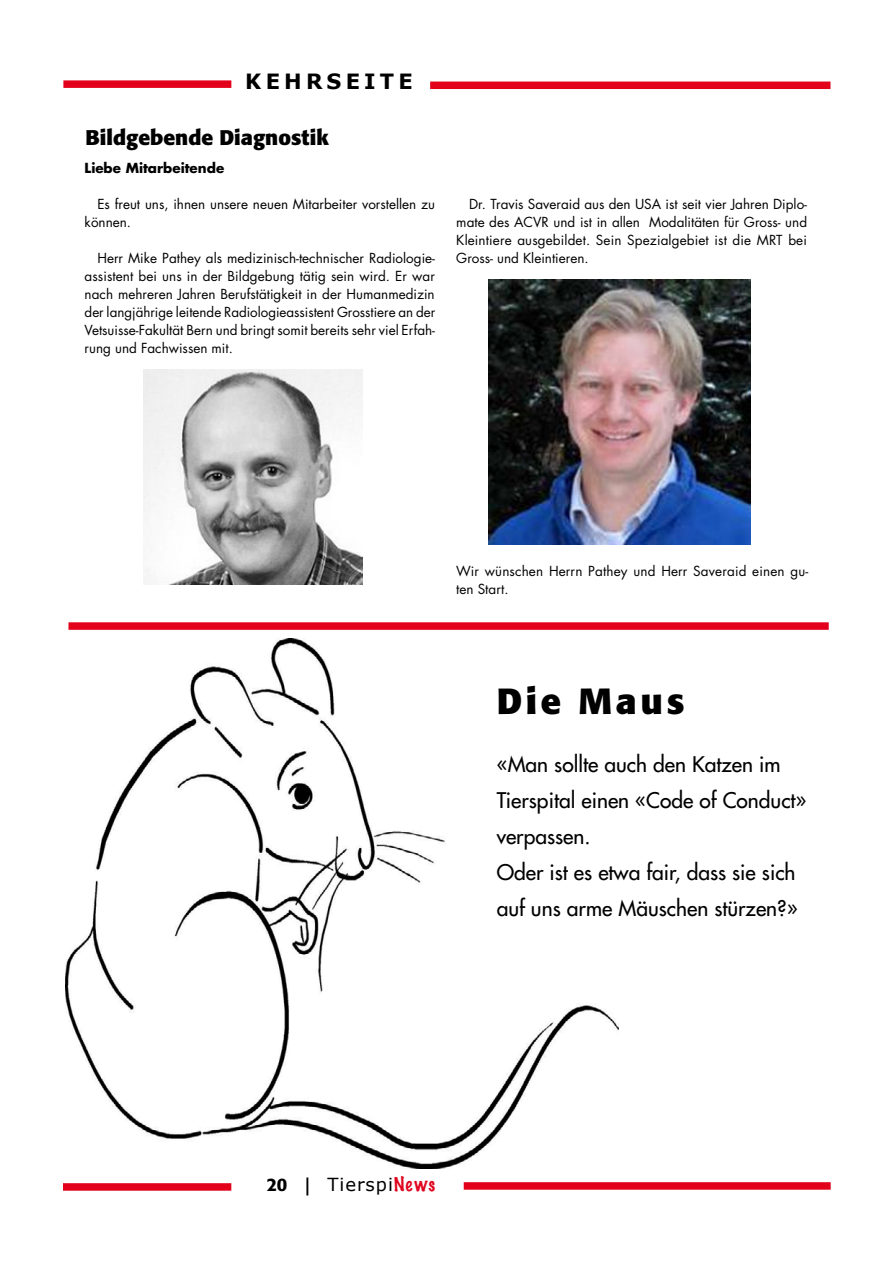
<style>
.page{position:relative;width:893px;height:1263px;background:#fff}
.page>*{position:absolute;margin:0;border:0;box-sizing:border-box;transform-origin:0 0}
.t1{font:700 36px "Formata BQ";letter-spacing:.1em;color:#000}
.t2{font:21px/36px "Futura";color:#000}
.t3{font:700 21px "Formata BQ";color:#000}
.t4{font:700 21px "Verdana";letter-spacing:.2em;color:#000}
.t5{font:18px "Verdana";letter-spacing:.05em;color:#000}
.t6{font:13.5px/18px "Futura";color:#000}
.t7{font:700 13.5px "Futura";color:#000}
.s1{font-family:"Formata BQ";font-weight:500}
.s2{font-family:"Marker Felt";font-weight:100;color:#e0041d}
</style>
<div class="page">
<div style="left:63px;top:1183px;width:168px;height:8px;background:#e2001a"></div>
<div style="left:464px;top:1182px;width:367px;height:8px;background:#e2001a"></div>
<img style="left:65px;top:638px;width:553px;height:530px">
<div style="left:68px;top:622px;width:761px;height:8px;background:#e2001a"></div>
<div style="left:430px;top:82px;width:400px;height:7px;background:#e2001a"></div>
<div style="left:63px;top:80px;width:168px;height:8px;background:#e2001a"></div>
<img style="left:144px;top:370px;width:219px;height:215px">
<img style="left:489px;top:279px;width:261px;height:266px">
<h2 class="t4" style="left:245px;top:68px;width:169px">KEHRSEITE</h2>
<h2 class="t3" style="left:86px;top:124px;width:245px">Bildgebende Diagnostik</h2>
<p class="t7" style="left:85px;top:159px;width:141px">Liebe Mitarbeitende</p>
<p class="t6" style="left:85px;top:195px;width:352px;text-indent:13px">Es freut uns, ihnen unsere neuen Mitarbeiter vorstellen zu können.</p>
<p class="t6" style="left:85px;top:249px;width:352px;text-align:justify;text-indent:13px">Herr Mike Pathey als medizinisch-technischer Radiologie&shy;assistent bei uns in der Bildgebung tätig sein wird. Er war nach mehreren Jahren Berufstätigkeit in der Humanmedizin der langjährige leitende Radiologieassistent Grosstiere an der Vetsuisse-Fakultät Bern und bringt somit bereits sehr viel Erfah&shy;rung und Fachwissen mit.</p>
<p class="t6" style="left:456px;top:195px;width:352px;text-align:justify;text-indent:13px">Dr. Travis Saveraid aus den USA ist seit vier Jahren Diplo&shy;mate des ACVR und ist in allen Modalitäten für Gross- und Kleintiere ausgebildet. Sein Spezialgebiet ist die MRT bei Gross- und Kleintieren.</p>
<p class="t6" style="left:456px;top:562px;width:353px">Wir wünschen Herrn Pathey und Herr Saveraid einen gu&shy;ten Start.</p>
<h1 class="t1" style="left:497px;top:679px;width:189px">Die Maus</h1>
<h2 class="t2" style="left:497px;top:746px;width:311px">«Man sollte auch den Katzen im<br>Tierspital einen «Code of Conduct» verpassen.<br>Oder ist es etwa fair, dass sie sich auf uns arme Mäuschen stürzen?»</h2>
<h3 class="t5" style="left:267px;top:1172px;width:170px"><span class="s1">20 |</span> Tierspi<span class="s2">News</span></h3>
</div>
